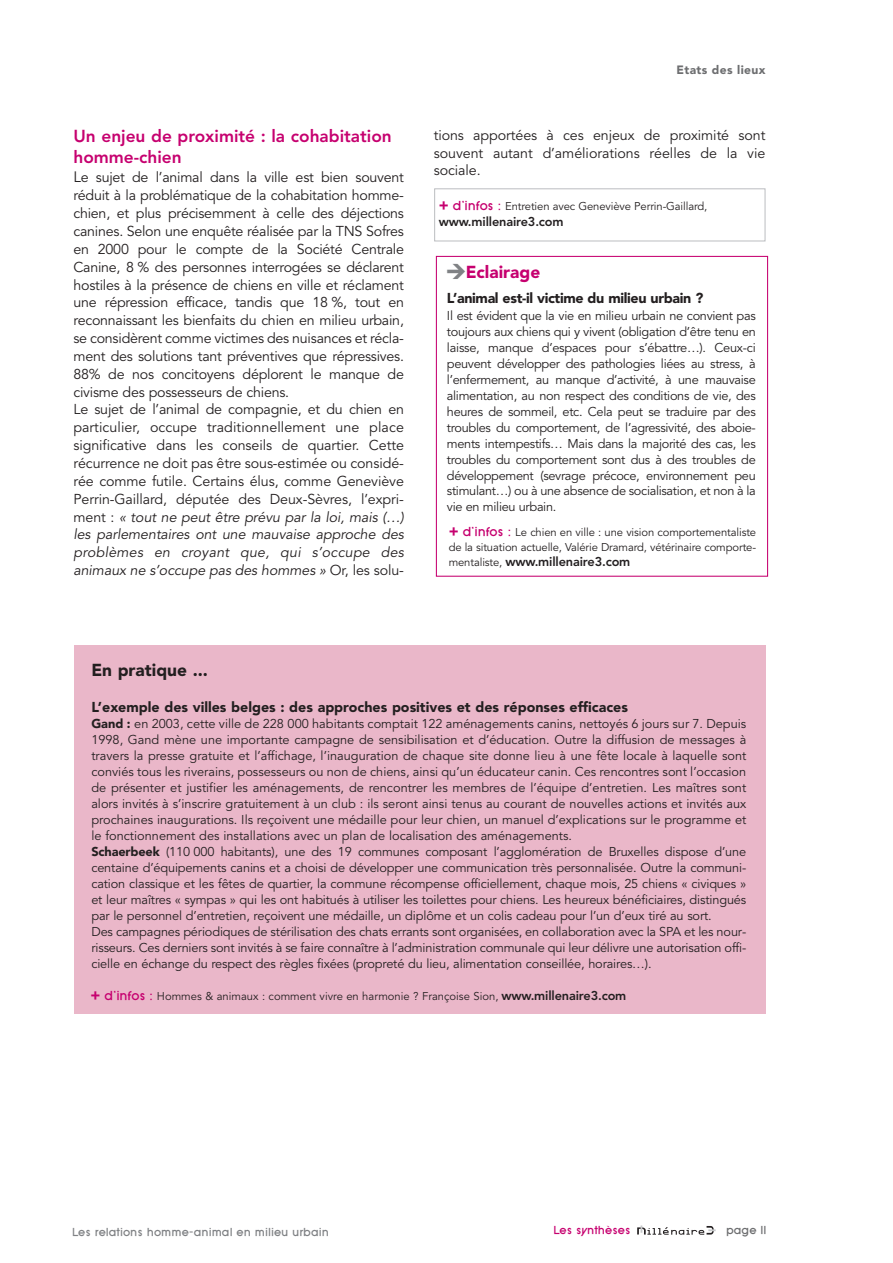
<style>
.page{position:relative;width:893px;height:1263px;background:#fff}
.page>*{position:absolute;margin:0;border:0;box-sizing:border-box;transform-origin:0 0}
.t1{font:800 17.25px/20.7px "Avenir";color:#c6006f}
.t2{font:900 17.25px "Avenir";color:#231f20}
.t3{font:900 17.25px "Avenir";color:#c6006f}
.t4{font:14.25px/17.9px "Avenir";letter-spacing:-.015em;color:#231f20}
.t5{font:900 14.25px "Avenir";color:#231f20}
.t6{font:900 14.25px "Avenir";letter-spacing:-.025em;color:#231f20}
.t7{font:12.75px/15.9px "Avenir";letter-spacing:-.01em;color:#231f20;text-align:justify}
.t8{font:800 12.75px "Avenir";letter-spacing:-.01em;color:#231f20}
.t9{font:700 12px "SF Old Republic";color:#808285}
.t10{font:900 12px "Avenir";letter-spacing:.03em;color:#6d6e70}
.t11{font:700 12px "SF Old Republic";color:#c6006f}
.t12{font:700 12px "SF Old Republic";color:#6d6e70}
.t13{font:11.25px/15.1px "Avenir";letter-spacing:-.01em;color:#231f20}
.s1{font-size:15px}
.s2{font-weight:900;font-size:15px;color:#c6006f}
.s3{font-family:"SF Old Republic";font-weight:700;font-size:13.5px;color:#c6006f}
.s4{font-family:"Mini Pics International";font-weight:400;font-size:18px;color:#808285}
.s5{font-weight:400;font-size:11.25px}
.s6{font-weight:900}
.s7{font-weight:800;font-size:12.75px}
</style>
<div class="page">
<div style="left:436px;top:256px;width:332px;height:321px;border:1px solid #c6006f"></div>
<div style="left:74px;top:645px;width:691px;height:368px;background:#eab7c9"></div>
<div style="left:434px;top:188px;width:331px;height:53px;border:1px solid #bbbdc0"></div>
<svg style="left:637px;top:1225px;width:79px;height:10px"></svg>
<h1 class="t1" style="left:73px;top:127px;width:320px">Un enjeu de proximité : la cohabitation homme-chien</h1>
<p class="t4" style="left:73px;top:170px;width:334px"><span class="s1">L</span>e sujet de l’animal dans la ville est bien souvent réduit à la problématique de la cohabitation homme&shy;chien, et plus précisemment à celle des déjections canines. Selon une enquête réalisée par la TNS Sofres en 2000 pour le compte de la Société Centrale Canine, 8 % des personnes interrogées se déclarent hostiles à la présence de chiens en ville et réclament une répression efficace, tandis que 18 %, tout en reconnaissant les bienfaits du chien en milieu urbain, se considèrent comme victimes des nuisances et récla&shy;ment des solutions tant préventives que répressives.<br>88% de nos concitoyens déplorent le manque de civisme des possesseurs de chiens.<br>Le sujet de l’animal de compagnie, et du chien en particulier, occupe traditionnellement une place significative dans les conseils de quartier. Cette récurrence ne doit pas être sous-estimée ou considé&shy;rée comme futile. Certains élus, comme Geneviève Perrin-Gaillard, députée des Deux-Sèvres, l’expri&shy;ment : « tout ne peut être prévu par la loi, mais (…) les parlementaires ont une mauvaise approche des problèmes en croyant que, qui s’occupe des animaux ne s’occupe pas des hommes » Or, les solu-</p>
<p class="t10" style="left:677px;top:65px;width:90px">Etats des lieux</p>
<p class="t4" style="left:434px;top:127px;width:333px;text-align:justify">tions apportées à ces enjeux de proximité sont souvent autant d’améliorations réelles de la vie sociale.</p>
<p class="t13" style="left:439px;top:199px;width:270px"><span class="s2">+</span> <span class="s3">d’infos :</span> Entretien avec Geneviève Perrin-Gaillard,</p>
<p class="t8" style="left:439px;top:216px;width:126px">www.millenaire3.com</p>
<h1 class="t3" style="left:447px;top:265px;width:95px"><span class="s4">E</span>Eclairage</h1>
<p class="t6" style="left:447px;top:292px;width:258px">L’animal est-il victime du milieu urbain ?</p>
<p class="t7" style="left:447px;top:309px;width:310px">Il est évident que la vie en milieu urbain ne convient pas toujours aux chiens qui y vivent (obligation d’être tenu en laisse, manque d’espaces pour s’ébattre…). Ceux-ci peuvent développer des pathologies liées au stress, à l’enfermement, au manque d’activité, à une mauvaise alimentation, au non respect des conditions de vie, des heures de sommeil, etc. Cela peut se traduire par des troubles du comportement, de l’agressivité, des aboie&shy;ments intempestifs… Mais dans la majorité des cas, les troubles du comportement sont dus à des troubles de développement (sevrage précoce, environnement peu stimulant…) ou à une absence de socialisation, et non à la vie en milieu urbain.</p>
<p class="t13" style="left:449px;top:525px;width:309px"><span class="s2">+</span> <span class="s3">d’infos :</span> Le chien en ville : une vision comportementaliste de la situation actuelle, Valérie Dramard, vétérinaire comporte-</p>
<p class="t8" style="left:449px;top:556px;width:183px"><span class="s5">mentaliste,</span> www.millenaire3.com</p>
<h1 class="t2" style="left:91px;top:663px;width:118px">En pratique ...</h1>
<p class="t5" style="left:91px;top:701px;width:538px">L’exemple des villes belges : des approches positives et des réponses efficaces</p>
<p class="t7" style="left:91px;top:717px;width:656px;text-align:left"><span class="s6">Gand :</span> en 2003, cette ville de 228 000 habitants comptait 122 aménagements canins, nettoyés 6 jours sur 7. Depuis 1998, Gand mène une importante campagne de sensibilisation et d’éducation. Outre la diffusion de messages à travers la presse gratuite et l’affichage, l’inauguration de chaque site donne lieu à une fête locale à laquelle sont conviés tous les riverains, possesseurs ou non de chiens, ainsi qu’un éducateur canin. Ces rencontres sont l’occasion de présenter et justifier les aménagements, de rencontrer les membres de l’équipe d’entretien. Les maîtres sont alors invités à s’inscrire gratuitement à un club : ils seront ainsi tenus au courant de nouvelles actions et invités aux prochaines inaugurations. Ils reçoivent une médaille pour leur chien, un manuel d’explications sur le programme et le fonctionnement des installations avec un plan de localisation des aménagements.<br><span class="s6">Schaerbeek</span> (110 000 habitants), une des 19 communes composant l’agglomération de Bruxelles dispose d’une centaine d’équipements canins et a choisi de développer une communication très personnalisée. Outre la communi&shy;cation classique et les fêtes de quartier, la commune récompense officiellement, chaque mois, 25 chiens « civiques » et leur maîtres « sympas » qui les ont habitués à utiliser les toilettes pour chiens. Les heureux bénéficiaires, distingués par le personnel d’entretien, reçoivent une médaille, un diplôme et un colis cadeau pour l’un d’eux tiré au sort.<br>Des campagnes périodiques de stérilisation des chats errants sont organisées, en collaboration avec la SPA et les nour&shy;risseurs. Ces derniers sont invités à se faire connaître à l’administration communale qui leur délivre une autorisation offi&shy;cielle en échange du respect des règles fixées (propreté du lieu, alimentation conseillée, horaires…).</p>
<p class="t13" style="left:91px;top:990px;width:537px"><span class="s2">+</span> <span class="s3">d’infos :</span> Hommes &amp; animaux : comment vivre en harmonie ? Françoise Sion, <span class="s7">www.millenaire3.com</span></p>
<p class="t9" style="left:72px;top:1228px;width:258px">Les relations homme-animal en milieu urbain</p>
<p class="t11" style="left:554px;top:1226px;width:78px">Les synthèses</p>
<p class="t12" style="left:726px;top:1226px;width:42px">page 11</p>
</div>
